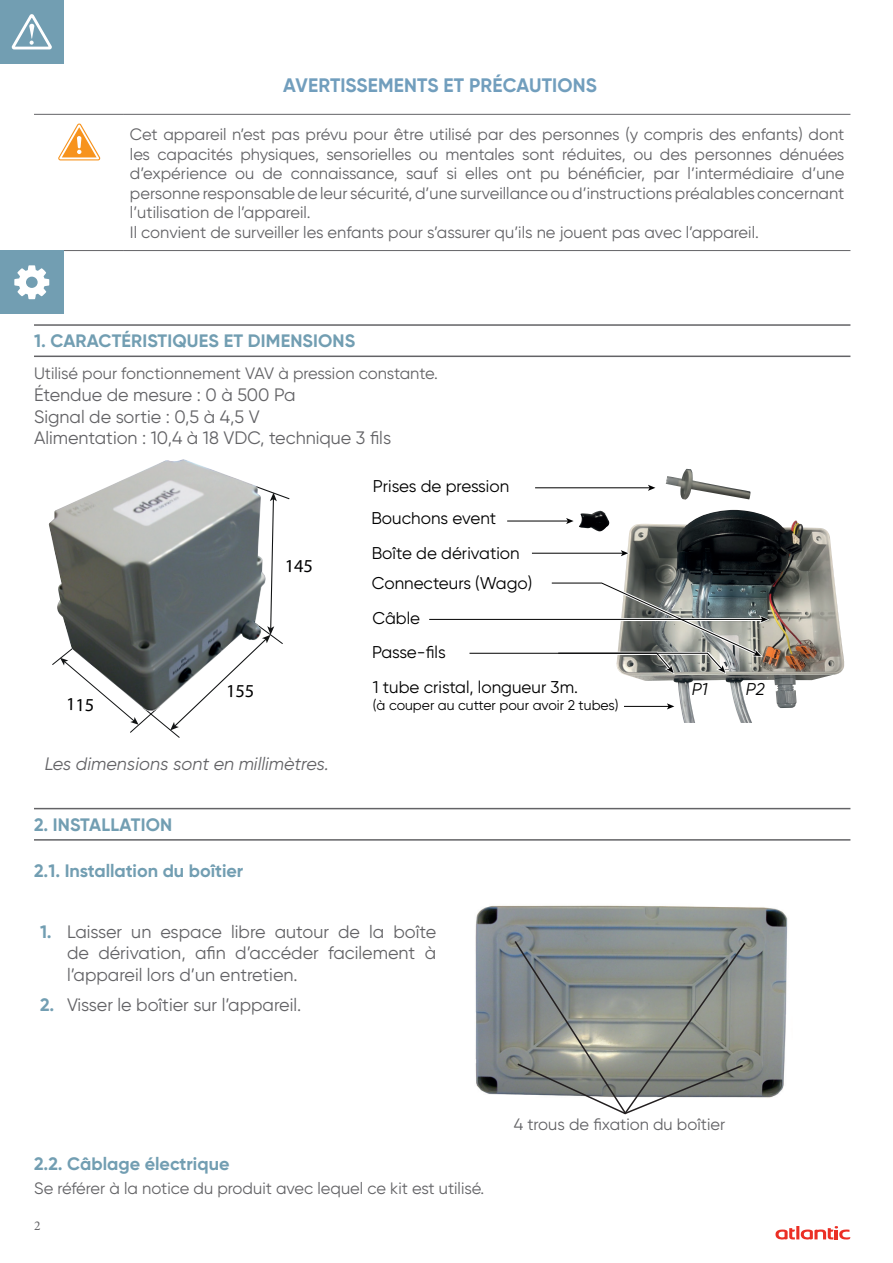
<style>
.page{position:relative;width:893px;height:1263px;background:#fff}
.page>*{position:absolute;margin:0;border:0;box-sizing:border-box;transform-origin:0 0}
.t1{font:700 19.5px "Gilroy";letter-spacing:.01em;color:#719ebd}
.t2{font:18px/21.6px "Gilroy";color:#636366}
.t3{font:700 18px "Gilroy";color:#729eb2}
.t4{font:italic 18px "Gilroy";color:#636366}
.t5{font:16.95px "Gilroy";color:#000001}
.t6{font:italic 16.95px "Gilroy";color:#000001}
.t7{font:16.5px/19.5px "Gilroy";color:#636366}
.t8{font:13.95px "Gilroy";color:#000001}
.t9{font:13.5px "Minion Pro";color:#636366}
.s1{font-weight:700;color:#729eb2}
</style>
<div class="page">
<div style="left:0;top:0;width:63px;height:64px;background:#729eb2"></div>
<svg style="left:11px;top:14px;width:41px;height:36px"></svg>
<svg style="left:775px;top:1226px;width:75px;height:14px"></svg>
<hr style="left:34px;top:324px;width:816px;height:2px;background:#636366">
<hr style="left:34px;top:356px;width:816px;height:1px;background:#636366">
<hr style="left:34px;top:808px;width:816px;height:1px;background:#636366">
<hr style="left:34px;top:839px;width:816px;height:2px;background:#636366">
<hr style="left:34px;top:114px;width:90px;height:1px;background:#636366">
<hr style="left:124px;top:114px;width:726px;height:1px;background:#636366">
<hr style="left:34px;top:250px;width:90px;height:1px;background:#636366">
<hr style="left:124px;top:250px;width:726px;height:1px;background:#636366">
<img style="left:49px;top:459px;width:204px;height:75px">
<img style="left:624px;top:510px;width:220px;height:213px">
<hr style="left:635px;top:692px;width:36px;height:3px;background:#fff">
<hr style="left:624px;top:706px;width:45px;height:1px;background:#000001">
<svg style="left:667px;top:689px;width:12px;height:20px"></svg>
<hr style="left:532px;top:553px;width:91px;height:1px;background:#000001">
<svg style="left:619px;top:549px;width:11px;height:9px"></svg>
<hr style="left:429px;top:619px;width:334px;height:1px;background:#000001">
<svg style="left:467px;top:581px;width:302px;height:93px"></svg>
<img style="left:666px;top:469px;width:85px;height:31px">
<img style="left:579px;top:511px;width:31px;height:20px">
<hr style="left:507px;top:521px;width:61px;height:1px;background:#000001">
<svg style="left:564px;top:518px;width:10px;height:6px"></svg>
<hr style="left:535px;top:487px;width:115px;height:1px;background:#000001">
<svg style="left:647px;top:484px;width:9px;height:7px"></svg>
<img style="left:475px;top:905px;width:313px;height:193px">
<svg style="left:513px;top:939px;width:234px;height:176px"></svg>
<svg style="left:58px;top:124px;width:42px;height:36px"></svg>
<div style="left:0;top:250px;width:63px;height:64px;background:#729eb2"></div>
<svg style="left:14px;top:265px;width:35px;height:34px"></svg>
<svg style="left:51px;top:485px;width:239px;height:253px"></svg>
<p class="t1" style="left:283px;top:73px;width:315px">AVERTISSEMENTS ET PRÉCAUTIONS</p>
<p class="t7" style="left:130px;top:125px;width:716px">Cet appareil n’est pas prévu pour être utilisé par des personnes (y compris des enfants) dont les capacités physiques, sensorielles ou mentales sont réduites, ou des personnes dénuées d’expérience ou de connaissance, sauf si elles ont pu bénéficier, par l’intermédiaire d’une personne responsable de leur sécurité, d’une surveillance ou d’instructions préalables concernant l’utilisation de l’appareil.<br>Il convient de surveiller les enfants pour s’assurer qu’ils ne jouent pas avec l’appareil.</p>
<p class="t3" style="left:34px;top:329px;width:323px">1. CARACTÉRISTIQUES ET DIMENSIONS</p>
<p class="t7" style="left:34px;top:364px;width:405px">Utilisé pour fonctionnement VAV à pression constante.</p>
<p class="t2" style="left:34px;top:384px;width:359px">Étendue de mesure : 0 à 500 Pa<br>Signal de sortie : 0,5 à 4,5 V<br>Alimentation : 10,4 à 18 VDC, technique 3 fils</p>
<p class="t5" style="left:373px;top:476px;width:138px">Prises de pression</p>
<p class="t5" style="left:371px;top:508px;width:126px">Bouchons event</p>
<p class="t5" style="left:372px;top:542px;width:149px">Boîte de dérivation</p>
<p class="t5" style="left:372px;top:573px;width:162px">Connecteurs (Wago)</p>
<p class="t5" style="left:373px;top:607px;width:49px">Câble</p>
<p class="t5" style="left:372px;top:642px;width:75px">Passe-fils</p>
<p class="t4" style="left:45px;top:753px;width:286px">Les dimensions sont en millimètres.</p>
<p class="t3" style="left:34px;top:813px;width:140px">2. INSTALLATION</p>
<p class="t3" style="left:34px;top:859px;width:211px">2.1. Installation du boîtier</p>
<p class="t5" style="left:373px;top:677px;width:207px">1 tube cristal, longueur 3m.</p>
<p class="t8" style="left:373px;top:697px;width:247px">(à couper au cutter pour avoir 2 tubes)</p>
<p class="t2" style="left:67px;top:920px;width:371px;text-align:justify;text-indent:-27px"><span class="s1">1.</span> Laisser un espace libre autour de la boîte de dérivation, afin d’accéder facilement à l’appareil lors d’un entretien.</p>
<p class="t2" style="left:40px;top:994px;width:263px"><span class="s1">2.</span> Visser le boîtier sur l’appareil.</p>
<p class="t6" style="left:692px;top:679px;width:17px">P1</p>
<p class="t6" style="left:746px;top:679px;width:20px">P2</p>
<p class="t3" style="left:34px;top:1152px;width:197px">2.2. Câblage électrique</p>
<p class="t7" style="left:34px;top:1178px;width:452px">Se référer à la notice du produit avec lequel ce kit est utilisé.</p>
<p class="t9" style="left:34px;top:1217px;width:8px">2</p>
<p class="t7" style="left:514px;top:1115px;width:213px">4 trous de fixation du boîtier</p>
</div>
